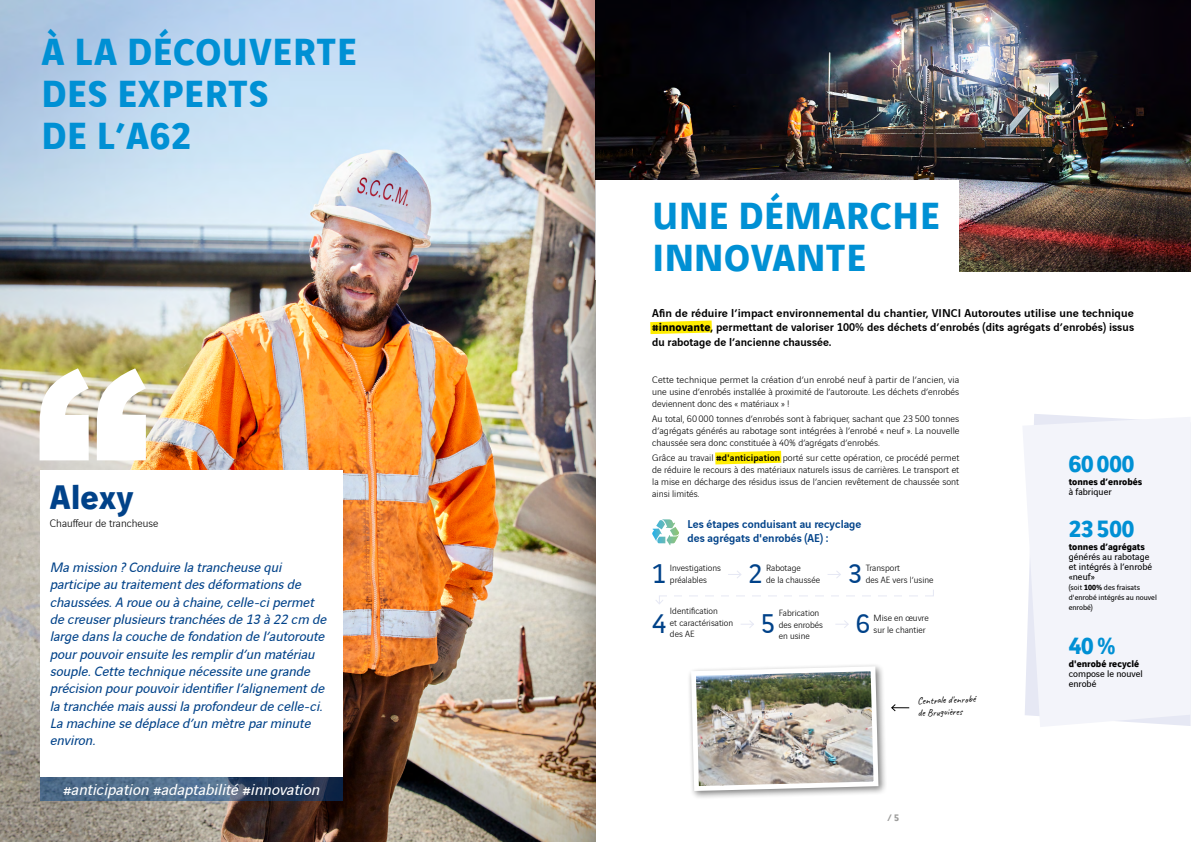
<style>
.page{position:relative;width:1191px;height:842px;background:#fff}
.page>*{position:absolute;margin:0;border:0;box-sizing:border-box;transform-origin:0 0}
.t1{font:700 40px/42px "Vinci Sans";letter-spacing:.02em;color:#0090d4}
.t2{font:700 36.1px "Vinci Sans";color:#004289}
.t3{font:28.7px/49.7px "Vinci Sans";color:#004289}
.t4{font:700 25px "Vinci Sans";color:#0090d4}
.t5{font:italic 16.6px "Vinci Sans";color:#fff}
.t6{font:italic 14.4px/17.3px "Vinci Sans";color:#004289}
.t7{font:500 12px/14.4px "Vinci Sans";color:#000;text-align:justify}
.t8{font:500 12px/14.4px "Vinci Sans";color:#004289}
.t9{font:300 11.5px "Vinci Sans";color:#000}
.t10{font:300 10px/12px "Vinci Sans";color:#000;text-align:justify}
.t11{font:300 10px/12px "Vinci Sans";color:#000;text-align:justify;scale:1.04 1}
.t12{font:10px/10px "Vinci Sans";color:#000}
.t13{font:700 10px "Vinci Sans";color:#000}
.t14{font:10px/12px "Caveat";color:#000}
.t15{font:700 10px "Vinci Sans";color:#9d9d9c}
.t16{font:300 9.6px/11.5px "Vinci Sans";color:#000}
.t17{font:8px/10px "Vinci Sans";color:#000}
.s1{font-weight:700;font-size:13px}
.s2{font-weight:700}
.s3{font-weight:500;font-size:11px}
.s4{font-weight:500}
</style>
<div class="page">
<img style="left:0;top:0;width:539px;height:842px">
<div style="left:40px;top:471px;width:302px;height:306px;background:#fff"></div>
<svg style="left:40px;top:368px;width:106px;height:92px"></svg>
<svg style="left:40px;top:777px;width:302px;height:23px"></svg>
<svg style="left:650px;top:320px;width:62px;height:14px"></svg>
<svg style="left:715px;top:451px;width:66px;height:13px"></svg>
<img style="left:595px;top:0;width:596px;height:271px">
<div style="left:595px;top:181px;width:364px;height:99px;background:#fff"></div>
<svg style="left:1023px;top:417px;width:167px;height:310px;fill:#f3f4fa"></svg>
<svg style="left:728px;top:571px;width:13px;height:7px"></svg>
<svg style="left:827px;top:571px;width:14px;height:7px"></svg>
<svg style="left:741px;top:620px;width:13px;height:8px"></svg>
<svg style="left:835px;top:620px;width:14px;height:8px"></svg>
<svg style="left:656px;top:590px;width:278px;height:14px"></svg>
<div style="left:666px;top:592px;width:7px;height:7px;background:#fff"></div>
<div style="left:729px;top:592px;width:7px;height:7px;background:#fff"></div>
<div style="left:792px;top:592px;width:7px;height:7px;background:#fff"></div>
<div style="left:855px;top:592px;width:7px;height:7px;background:#fff"></div>
<div style="left:698px;top:592px;width:7px;height:7px;background:#fff"></div>
<div style="left:761px;top:592px;width:7px;height:7px;background:#fff"></div>
<div style="left:823px;top:592px;width:7px;height:7px;background:#fff"></div>
<div style="left:886px;top:592px;width:7px;height:7px;background:#fff"></div>
<div style="left:682px;top:592px;width:7px;height:7px;background:#fff"></div>
<div style="left:745px;top:592px;width:7px;height:7px;background:#fff"></div>
<div style="left:808px;top:592px;width:7px;height:7px;background:#fff"></div>
<div style="left:871px;top:592px;width:7px;height:7px;background:#fff"></div>
<div style="left:713px;top:592px;width:7px;height:7px;background:#fff"></div>
<div style="left:776px;top:592px;width:7px;height:7px;background:#fff"></div>
<div style="left:839px;top:592px;width:7px;height:7px;background:#fff"></div>
<div style="left:902px;top:592px;width:7px;height:7px;background:#fff"></div>
<div style="left:918px;top:592px;width:7px;height:7px;background:#fff"></div>
<div style="left:687px;top:662px;width:200px;height:138px;background:#000;opacity:.5"></div>
<img style="left:688px;top:664px;width:193px;height:129px">
<svg style="left:891px;top:704px;width:18px;height:8px"></svg>
<svg style="left:652px;top:519px;width:27px;height:26px"></svg>
<img style="left:539px;top:0;width:56px;height:842px">
<h1 class="t1" style="left:42px;top:27px;width:317px">À LA DÉCOUVERTE<br>DES EXPERTS<br>DE L’A62</h1>
<h2 class="t2" style="left:50px;top:468px;width:85px">Alexy</h2>
<p class="t9" style="left:50px;top:514px;width:110px">Chauffeur de trancheuse</p>
<p class="t6" style="left:50px;top:557px;width:282px">Mamission?Conduirelatrancheusequi participeautraitementdesdéformationsde chaussées.A roueouàchaine,celle-cipermet decreuserplusieurstranchéesde13à22cm de largedanslacouchedefondationdel’autoroute pourpouvoirensuitelesremplird’unmatériau souple.Cettetechniquenécessiteunegrande précisionpourpouvoiridentifierl’alignementde latranchéemaisaussilaprofondeurdecelle-ci.<br>Lamachinesedéplaced’unmètreparminute environ.</p>
<p class="t5" style="left:63px;top:777px;width:263px">#anticipation#adaptabilité#innovation</p>
<h1 class="t1" style="left:652px;top:191px;width:289px">UNE DÉMARCHE<br>INNOVANTE</h1>
<p class="t7" style="left:652px;top:305px;width:483px">Afin de réduire l’impact environnemental du chantier, VINCI Autoroutes utilise une technique <span class="s1">#</span><span class="s2">innovante</span>, permettant de valoriser 100% des déchets d’enrobés (dits agrégats d’enrobés) issus du rabotage de l’ancienne chaussée.</p>
<p class="t11" style="left:652px;top:373px;width:297px">Cette technique permet la création d’un enrobé neuf à partir de l’ancien, via une usine d’enrobés installée à proximité de l’autoroute. Les déchets d’enrobés deviennent donc des « matériaux » !</p>
<p class="t10" style="left:652px;top:412px;width:309px">Au total, 60 000 tonnes d’enrobés sont à fabriquer, sachant que 23 500 tonnes d’agrégats générés au rabotage sont intégrées à l’enrobé « neuf ». La nouvelle chaussée sera donc constituée à 40% d’agrégats d’enrobés.</p>
<p class="t10" style="left:652px;top:451px;width:309px">Grâce au travail <span class="s3">#</span><span class="s4">d'anticipation</span> porté sur cette opération, ce procédé permet de réduire le recours à des matériaux naturels issus de carrières. Le transport et la mise en décharge des résidus issus de l’ancien revêtement de chaussée sont ainsi limités.</p>
<h3 class="t4" style="left:1068px;top:444px;width:67px">60000</h3>
<p class="t13" style="left:1068px;top:473px;width:75px">tonnes d’enrobés</p>
<p class="t12" style="left:1068px;top:485px;width:44px">à fabriquer</p>
<p class="t8" style="left:687px;top:516px;width:175px">Les étapes conduisant au recyclage des agrégats d'enrobés (AE) :</p>
<h3 class="t3" style="left:652px;top:546px;width:16px">1<br>4</h3>
<h3 class="t3" style="left:748px;top:546px;width:28px;text-align:center">2<br>5</h3>
<h3 class="t3" style="left:848px;top:546px;width:24px">3<br>6</h3>
<p class="t16" style="left:766px;top:562px;width:55px">Rabotage<br>de la chaussée</p>
<p class="t16" style="left:778px;top:607px;width:46px">Fabrication des enrobés en usine</p>
<p class="t16" style="left:670px;top:562px;width:53px">Investigations préalables</p>
<p class="t16" style="left:670px;top:605px;width:65px">Identification<br>et caractérisation des AE</p>
<p class="t16" style="left:865px;top:562px;width:69px">Transport<br>des AE vers l’usine</p>
<p class="t16" style="left:873px;top:611px;width:57px">Mise en œuvre sur le chantier</p>
<p class="t14" style="left:917px;top:695px;width:60px;rotate:-2deg">Centrale d'enrobé de Bruguières</p>
<p class="t15" style="left:887px;top:810px;width:13px">/ 5</p>
<h3 class="t4" style="left:1068px;top:509px;width:67px">23500</h3>
<p class="t13" style="left:1068px;top:539px;width:78px">tonnes d’agrégats</p>
<p class="t12" style="left:1068px;top:551px;width:85px">générés au rabotage et intégrés à l’enrobé «neuf»</p>
<p class="t17" style="left:1068px;top:582px;width:90px">(soit <span class="s2">100%</span> des fraisats d'enrobé intégrés au nouvel enrobé)</p>
<h3 class="t4" style="left:1068px;top:626px;width:49px">40%</h3>
<p class="t13" style="left:1068px;top:656px;width:72px">d'enrobé recyclé</p>
<p class="t12" style="left:1068px;top:668px;width:76px">compose le nouvel enrobé</p>
</div>
